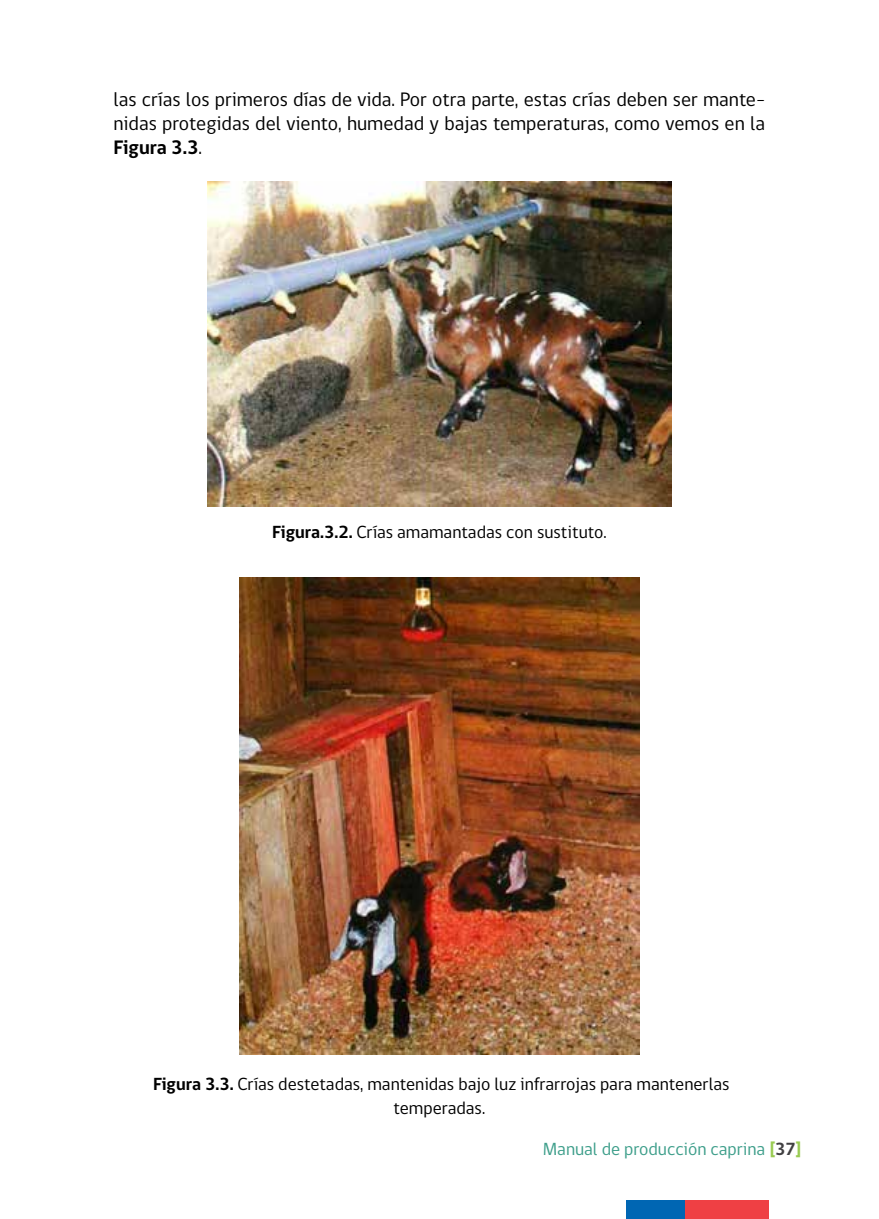
<style>
.page{position:relative;width:879px;height:1219px;background:#fff}
.page>*{position:absolute;margin:0;border:0;box-sizing:border-box;transform-origin:0 0}
.t1{font:20px/24px "gob CL";color:#000;text-align:justify}
.t2{font:18px/24px "gob CL";color:#000;text-align:center}
.t3{font:18px "gob CL";color:#3d9e8a}
.s1{font-weight:700}
.s2{font-weight:700;color:#99cb52}
.s3{font-weight:700;color:#414042}
</style>
<div class="page">
<div style="left:626px;top:1200px;width:58px;height:19px;background:#0066b3"></div>
<div style="left:684px;top:1200px;width:84px;height:19px;background:#ef4044"></div>
<img style="left:207px;top:181px;width:464px;height:325px">
<img style="left:239px;top:577px;width:400px;height:477px">
<p class="t1" style="left:113px;top:88px;width:653px">las crías los primeros días de vida. Por otra parte, estas crías deben ser mante&shy;nidas protegidas del viento, humedad y bajas temperaturas, como vemos en la <span class="s1">Figura 3.3</span>.</p>
<p class="t2" style="left:272px;top:520px;width:336px"><span class="s1">Figura.3.2.</span> Crías amamantadas con sustituto.</p>
<p class="t2" style="left:153px;top:1072px;width:578px"><span class="s1">Figura 3.3.</span> Crías destetadas, mantenidas bajo luz infrarrojas para mantenerlas temperadas.</p>
<p class="t3" style="left:543px;top:1136px;width:260px">Manual de producción caprina <span class="s2">[</span><span class="s3">37</span><span class="s2">]</span></p>
</div>
